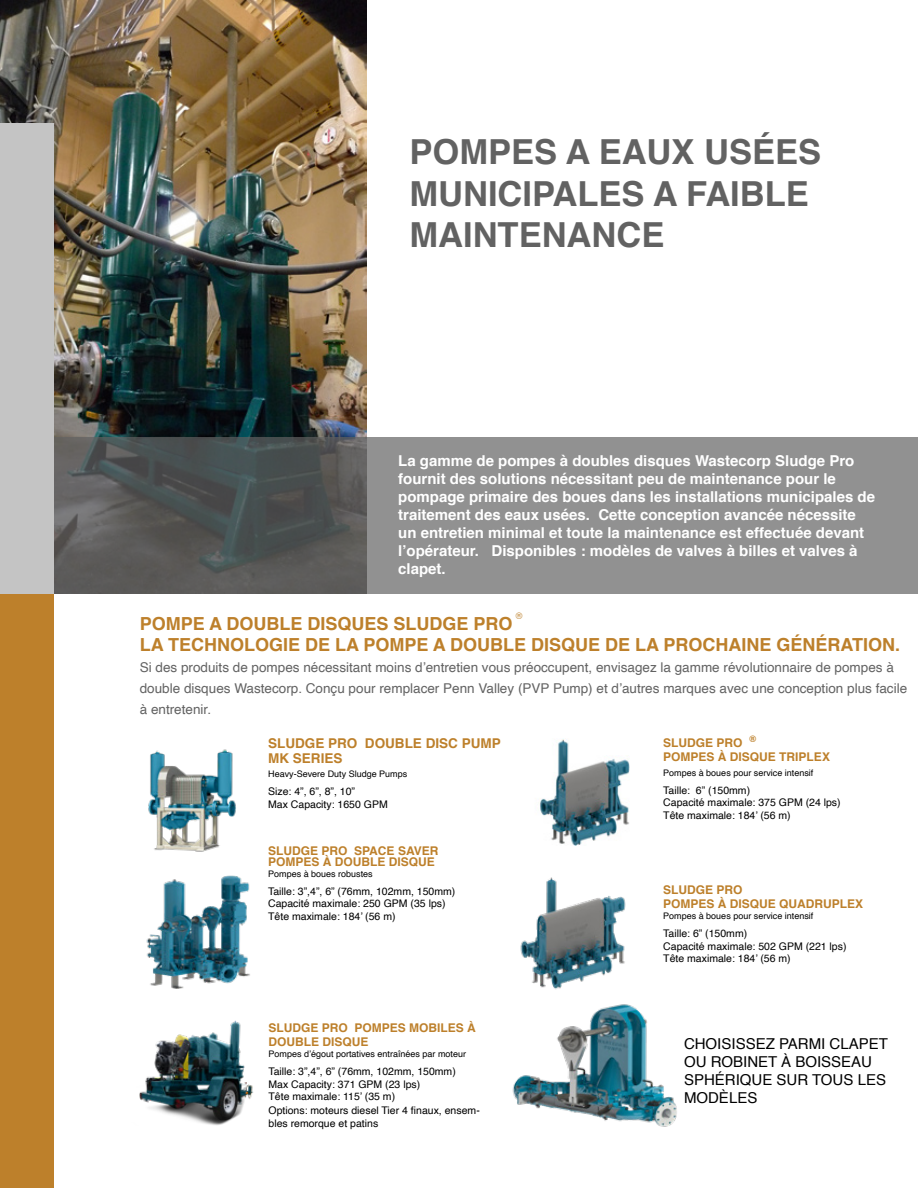
<style>
.page{position:relative;width:918px;height:1188px;background:#fff}
.page>*{position:absolute;margin:0;border:0;box-sizing:border-box;transform-origin:0 0}
.t1{font:700 34.5px/41.4px "Helvetica";color:#626262}
.t2{font:700 18px "Helvetica";color:#bd802b}
.t3{font:700 15px/18px "Helvetica";color:#fff}
.t4{font:15px/18px "Helvetica";color:#000}
.t5{font:13.5px/21px "Helvetica";color:#626262}
.t6{font:700 13.5px "Helvetica";color:#bd802b}
.t7{font:700 12px/14.4px "Helvetica";color:#bd802b}
.t8{font:10.5px/13.5px "Helvetica";color:#000}
.t9{font:9px "Helvetica";color:#000}
.t10{font:700 9px "Helvetica";color:#bd802b}
.t11{font:9px "Helvetica";color:#bd802b}
</style>
<div class="page">
<div style="left:0;top:594px;width:54px;height:594px;background:#bd802b"></div>
<img style="left:0;top:0;width:367px;height:437px">
<div style="left:0;top:123px;width:54px;height:471px;background:#c4c4c4"></div>
<svg style="left:54px;top:437px;width:864px;height:157px;background:#7b7b7b"></svg>
<img style="left:146px;top:875px;width:104px;height:114px">
<img style="left:139px;top:1020px;width:115px;height:105px">
<img style="left:540px;top:738px;width:90px;height:108px">
<img style="left:520px;top:877px;width:106px;height:113px">
<img style="left:512px;top:1004px;width:165px;height:123px">
<img style="left:148px;top:749px;width:88px;height:103px">
<p class="t1" style="left:410px;top:132px;width:413px">POMPES A EAUX USÉES<br>MUNICIPALES A FAIBLE<br>MAINTENANCE</p>
<p class="t3" style="left:398px;top:452px;width:478px">La gamme de pompes à doubles disques Wastecorp Sludge Pro fournit des solutions nécessitant peu de maintenance pour le pompage primaire des boues dans les installations municipales de traitement des eaux usées. Cette conception avancée nécessite un entretien minimal et toute la maintenance est effectuée devant l’opérateur. Disponibles : modèles de valves à billes et valves à clapet.</p>
<p class="t2" style="left:140px;top:609px;width:374px">POMPE A DOUBLE DISQUES SLUDGE PRO</p>
<p class="t2" style="left:140px;top:630px;width:762px">LA TECHNOLOGIE DE LA POMPE A DOUBLE DISQUE DE LA PROCHAINE GÉNÉRATION.</p>
<p class="t5" style="left:140px;top:657px;width:769px">Si des produits de pompes nécessitant moins d’entretien vous préoccupent, envisagez la gamme révolutionnaire de pompes à double disques Wastecorp. Conçu pour remplacer Penn Valley (PVP Pump) et d’autres marques avec une conception plus facile à entretenir.</p>
<p class="t6" style="left:268px;top:732px;width:234px">SLUDGE PRO DOUBLE DISC PUMP</p>
<p class="t6" style="left:268px;top:747px;width:76px">MK SERIES</p>
<p class="t9" style="left:268px;top:767px;width:141px">Heavy-Severe Duty Sludge Pumps</p>
<p class="t8" style="left:268px;top:785px;width:88px">Size: 4”, 6”, 8”, 10”</p>
<p class="t8" style="left:268px;top:797px;width:121px">Max Capacity: 1650 GPM</p>
<p class="t7" style="left:268px;top:844px;width:172px">SLUDGE PRO SPACE SAVER</p>
<p class="t7" style="left:268px;top:854px;width:168px">POMPES À DOUBLE DISQUE</p>
<p class="t9" style="left:268px;top:866px;width:106px">Pompes à boues robustes</p>
<p class="t8" style="left:268px;top:884px;width:189px">Taille: 3”,4”, 6” (76mm, 102mm, 150mm)</p>
<p class="t8" style="left:268px;top:897px;width:179px">Capacité maximale: 250 GPM (35 lps)</p>
<p class="t8" style="left:268px;top:910px;width:129px">Tête maximale: 184’ (56 m)</p>
<p class="t11" style="left:516px;top:609px;width:8px">®</p>
<p class="t10" style="left:750px;top:731px;width:8px">®</p>
<p class="t7" style="left:663px;top:736px;width:81px">SLUDGE PRO</p>
<p class="t7" style="left:663px;top:750px;width:168px">POMPES À DISQUE TRIPLEX</p>
<p class="t9" style="left:663px;top:766px;width:152px">Pompes à boues pour service intensif</p>
<p class="t8" style="left:663px;top:784px;width:88px">Taille: 6” (150mm)</p>
<p class="t8" style="left:663px;top:796px;width:179px">Capacité maximale: 375 GPM (24 lps)</p>
<p class="t8" style="left:663px;top:809px;width:129px">Tête maximale: 184’ (56 m)</p>
<p class="t7" style="left:663px;top:883px;width:81px">SLUDGE PRO</p>
<p class="t7" style="left:663px;top:897px;width:202px">POMPES À DISQUE QUADRUPLEX</p>
<p class="t9" style="left:663px;top:909px;width:152px">Pompes à boues pour service intensif</p>
<p class="t8" style="left:663px;top:927px;width:86px">Taille: 6” (150mm)</p>
<p class="t8" style="left:663px;top:940px;width:185px">Capacité maximale: 502 GPM (221 lps)</p>
<p class="t8" style="left:663px;top:952px;width:129px">Tête maximale: 184’ (56 m)</p>
<p class="t7" style="left:269px;top:1021px;width:209px">SLUDGE PRO POMPES MOBILES À<br>DOUBLE DISQUE</p>
<p class="t9" style="left:269px;top:1047px;width:199px">Pompes d’égout portatives entraînées par moteur</p>
<p class="t8" style="left:269px;top:1065px;width:189px">Taille: 3”,4”, 6” (76mm, 102mm, 150mm)</p>
<p class="t8" style="left:269px;top:1078px;width:153px">Max Capacity: 371 GPM (23 lps)</p>
<p class="t8" style="left:269px;top:1090px;width:128px">Tête maximale: 115’ (35 m)</p>
<p class="t8" style="left:269px;top:1104px;width:213px">Options: moteurs diesel Tier 4 finaux, ensem&shy;bles remorque et patins</p>
<p class="t4" style="left:684px;top:1035px;width:205px">CHOISISSEZ PARMI CLAPET</p>
<p class="t4" style="left:684px;top:1053px;width:204px">OU ROBINET À BOISSEAU<br>SPHÉRIQUE SUR TOUS LES<br>MODÈLES</p>
</div>
